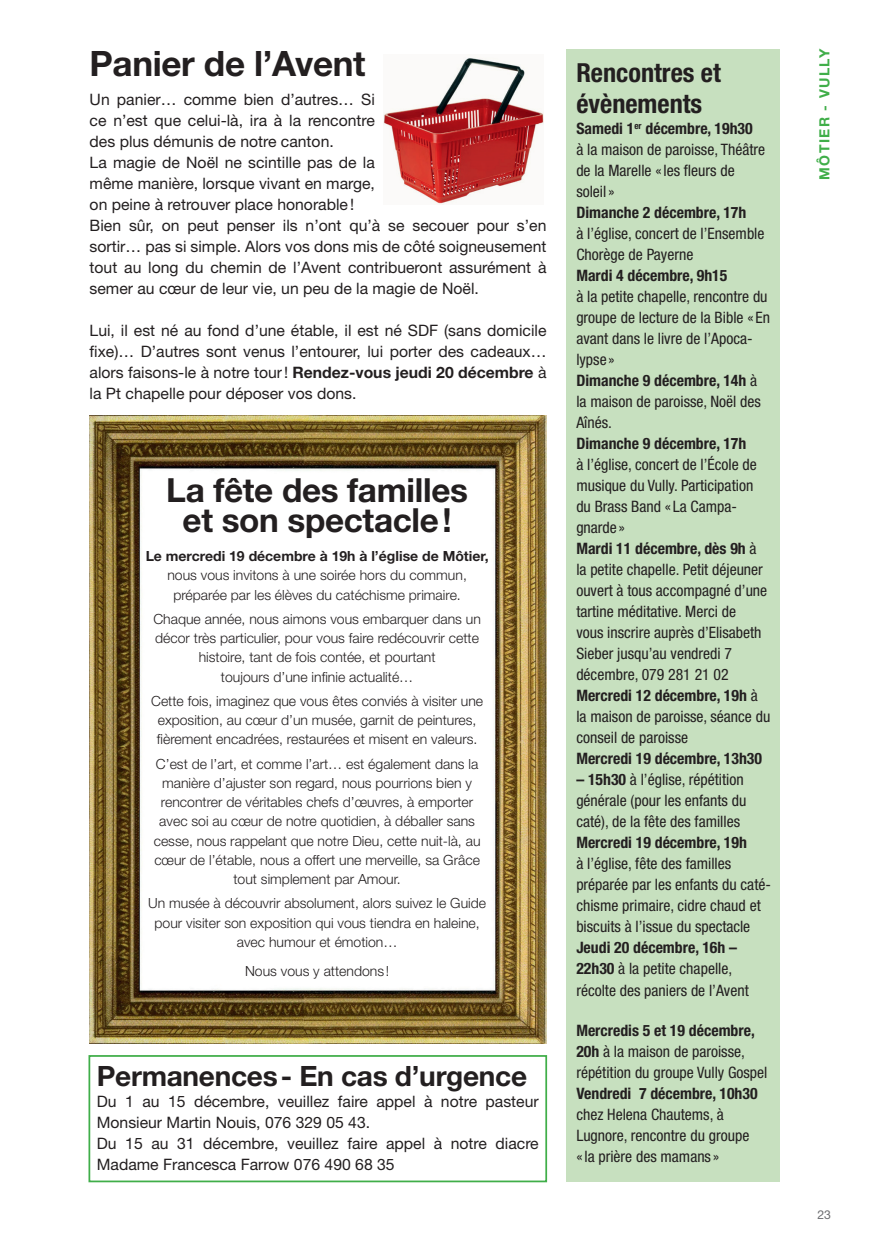
<style>
.page{position:relative;width:869px;height:1241px;background:#fff}
.page>*{position:absolute;margin:0;border:0;box-sizing:border-box;transform-origin:0 0}
.t1{font:700 35px "Helvetica Neue LT Std";letter-spacing:-.01em;color:#231f20}
.t2{font:700 33.25px/29.8px "Helvetica Neue LT Std";letter-spacing:-.01em;color:#231f20;text-align:center}
.t3{font:700 28px "Helvetica Neue LT Std";letter-spacing:-.01em;color:#231f20}
.t4{font:700 condensed 26.25px/31.5px "Helvetica Neue LT Std";color:#231f20}
.t5{font:condensed 15.75px/21px "Helvetica Neue LT Std";color:#231f20}
.t6{font:15.75px/21px "Helvetica Neue LT Std";color:#231f20}
.t7{font:700 condensed 15.75px "Helvetica Neue LT Std";color:#231f20}
.t8{font:300 14px/19.2px "Helvetica Neue LT Std";color:#231f20;text-align:center}
.t9{font:700 14px "Helvetica Neue LT Std";color:#231f20}
.t10{font:700 14px "Helvetica Neue LT Std";letter-spacing:.1em;color:#40ae49}
.t11{font:12.25px "Helvetica Neue LT Std";color:#6c6d70}
.s1{font-weight:700}
</style>
<div class="page">
<div style="left:566px;top:49px;width:213px;height:1132px;background:#c7e0bf"></div>
<img style="left:383px;top:58px;width:160px;height:146px">
<img style="left:89px;top:415px;width:457px;height:332px">
<img style="left:89px;top:747px;width:457px;height:296px">
<div style="left:88px;top:1054px;width:459px;height:128px;border:2px solid #40ae49"></div>
<h1 class="t1" style="left:90px;top:42px;width:277px">Panier de l’Avent</h1>
<p class="t6" style="left:90px;top:89px;width:458px">Un panier… comme bien d’autres… Si<br>ce n’est que celui-là, ira à la rencontre<br>des plus démunis de notre canton.<br>La magie de Noël ne scintille pas de la<br>même manière, lorsque vivant en marge,<br>on peine à retrouver place honorable!<br>Bien sûr, on peut penser ils n’ont qu’à se secouer pour s’en sortir… pas si simple. Alors vos dons mis de côté soigneusement tout au long du chemin de l’Avent contribueront assurément à semer au cœur de leur vie, un peu de la magie de Noël.</p>
<p class="t6" style="left:90px;top:320px;width:458px;text-align:justify">Lui, il est né au fond d’une étable, il est né SDF (sans domicile fixe)… D’autres sont venus l’entourer, lui porter des cadeaux… alors faisons-le à notre tour! <span class="s1">Rendez-vous jeudi 20 décembre</span> à la Pt chapelle pour déposer vos dons.</p>
<h2 class="t2" style="left:166px;top:474px;width:303px">La fête des familles et son spectacle!</h2>
<p class="t9" style="left:146px;top:547px;width:344px">Le mercredi 19 décembre à 19h à l’église de Môtier,</p>
<p class="t8" style="left:167px;top:565px;width:301px">nous vous invitons à une soirée hors du commun, préparée par les élèves du catéchisme primaire.</p>
<p class="t8" style="left:153px;top:608px;width:329px">Chaque année, nous aimons vous embarquer dans un décor très particulier, pour vous faire redécouvrir cette histoire, tant de fois contée, et pourtant<br>toujours d’une infinie actualité…</p>
<p class="t8" style="left:151px;top:690px;width:333px">Cette fois, imaginez que vous êtes conviés à visiter une exposition, au cœur d’un musée, garnit de peintures, fièrement encadrées, restaurées et misent en valeurs.</p>
<p class="t8" style="left:154px;top:753px;width:328px">C’est de l’art, et comme l’art… est également dans la manière d’ajuster son regard, nous pourrions bien y rencontrer de véritables chefs d’œuvres, à emporter avec soi au cœur de notre quotidien, à déballer sans cesse, nous rappelant que notre Dieu, cette nuit-là, au cœur de l’étable, nous a offert une merveille, sa Grâce tout simplement par Amour.</p>
<p class="t8" style="left:148px;top:893px;width:339px">Un musée à découvrir absolument, alors suivez le Guide pour visiter son exposition qui vous tiendra en haleine, avec humour et émotion…</p>
<p class="t8" style="left:245px;top:960px;width:146px">Nous vous y attendons !</p>
<h3 class="t3" style="left:97px;top:1058px;width:431px">Permanences- En cas d’urgence</h3>
<p class="t6" style="left:97px;top:1090px;width:443px">Du 1 au 15 décembre, veuillez faire appel à notre pasteur Monsieur Martin Nouis, 076 329 05 43.<br>Du 15 au 31 décembre, veuillez faire appel à notre diacre Madame Francesca Farrow 076 490 68 35</p>
<h3 class="t4" style="left:576px;top:56px;width:146px">Rencontres et évènements</h3>
<p class="t5" style="left:576px;top:118px;width:190px"><span class="s1">Samedi 1</span><sup>er</sup> <span class="s1">décembre, 19h30<br></span>à la maison de paroisse, Théâtre de la Marelle «les fleurs de soleil»</p>
<p class="t7" style="left:576px;top:203px;width:171px">Dimanche 2 décembre, 17h</p>
<p class="t5" style="left:576px;top:223px;width:189px">à l’église, concert de l’Ensemble<br>Chorège de Payerne</p>
<p class="t7" style="left:576px;top:266px;width:152px">Mardi 4 décembre, 9h15</p>
<p class="t5" style="left:576px;top:286px;width:195px">à la petite chapelle, rencontre du groupe de lecture de la Bible « En avant dans le livre de l’Apoca&shy;lypse »<br><span class="s1">Dimanche 9 décembre, 14h</span> à la maison de paroisse, Noël des<br>Aînés.</p>
<p class="t7" style="left:576px;top:434px;width:171px">Dimanche 9 décembre, 17h</p>
<p class="t5" style="left:576px;top:454px;width:195px">à l’église, concert de l’École de musique du Vully. Participation du Brass Band « La Campa&shy;gnarde »<br><span class="s1">Mardi 11 décembre, dès 9h</span> à la petite chapelle. Petit déjeuner ouvert à tous accompagné d’une tartine méditative. Merci de<br>vous inscrire auprès d’Elisabeth<br>Sieber jusqu’au vendredi 7 décembre, 079 281 21 02<br><span class="s1">Mercredi 12 décembre, 19h</span> à la maison de paroisse, séance du conseil de paroisse</p>
<p class="t7" style="left:576px;top:749px;width:187px">Mercredi 19 décembre, 13h30</p>
<p class="t5" style="left:576px;top:769px;width:171px"><span class="s1">– 15h30</span> à l’église, répétition générale (pour les enfants du caté), de la fête des familles</p>
<p class="t7" style="left:576px;top:833px;width:172px">Mercredi 19 décembre, 19h</p>
<p class="t5" style="left:576px;top:853px;width:196px">à l’église, fête des familles préparée par les enfants du caté&shy;chisme primaire, cidre chaud et biscuits à l’issue du spectacle</p>
<p class="t5" style="left:576px;top:937px;width:174px"><span class="s1">Jeudi 20 décembre, 16h –<br>22h30</span> à la petite chapelle, récolte des paniers de l’Avent</p>
<p class="t5" style="left:576px;top:1019px;width:192px"><span class="s1">Mercredis 5 et 19 décembre,<br>20h</span> à la maison de paroisse, répétition du groupe Vully Gospel</p>
<p class="t7" style="left:576px;top:1084px;width:183px">Vendredi 7 décembre, 10h30</p>
<p class="t5" style="left:576px;top:1103px;width:174px">chez Helena Chautems, à<br>Lugnore, rencontre du groupe «la prière des mamans »</p>
<p class="t10" style="left:815px;top:180px;width:132px;rotate:-90deg">MÔTIER - VULLY</p>
<p class="t11" style="left:817px;top:1206px;width:15px">23</p>
</div>
